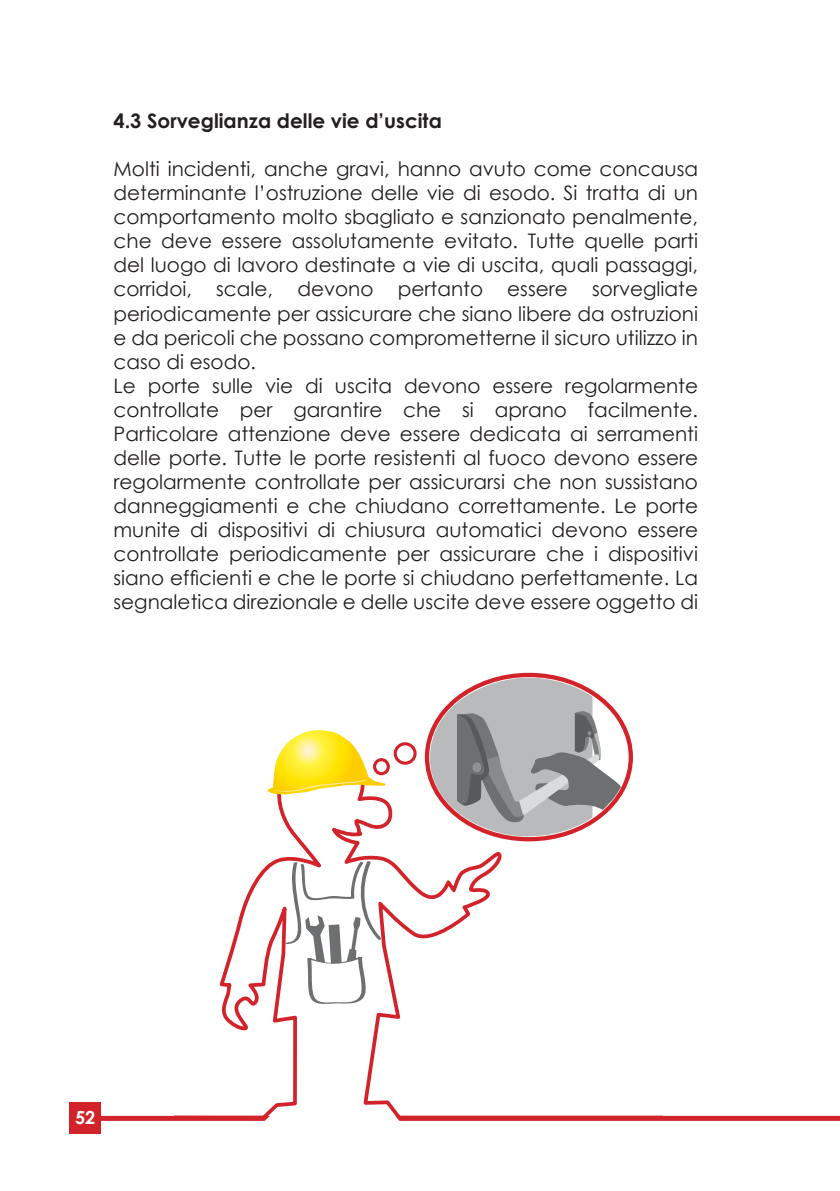
<style>
.page{position:relative;width:840px;height:1191px;background:#fff}
.page>*{position:absolute;margin:0;border:0;box-sizing:border-box;transform-origin:0 0}
.t1{font:20px/24px "Century Gothic";color:#231f20}
.t2{font:700 20px "Century Gothic";color:#231f20}
.t3{font:700 18px "Century Gothic";color:#fff}
</style>
<div class="page">
<div style="left:76px;top:1115px;width:763px;height:5px;background:#d2232a"></div>
<div style="left:69px;top:1101px;width:32px;height:32px;background:#d2232a"></div>
<svg style="left:174px;top:672px;width:488px;height:444px"></svg>
<div style="left:373px;top:758px;width:16px;height:17px;border:3px solid #d2232a;border-radius:50%"></div>
<div style="left:393px;top:742px;width:23px;height:22px;border:3px solid #d2232a;border-radius:50%"></div>
<div style="left:424px;top:673px;width:208px;height:168px;border:4px solid #d2232a;border-radius:50%"></div>
<svg style="left:266px;top:730px;width:119px;height:64px"></svg>
<svg style="left:257px;top:1107px;width:148px;height:14px"></svg>
<p class="t2" style="left:113px;top:106px;width:329px">4.3 Sorveglianza delle vie d’uscita</p>
<p class="t1" style="left:113px;top:157px;width:585px">Molti incidenti, anche gravi, hanno avuto come concausa determinante l’ostruzione delle vie di esodo. Si tratta di un comportamento molto sbagliato e sanzionato penalmente, che deve essere assolutamente evitato. Tutte quelle parti del luogo di lavoro destinate a vie di uscita, quali passaggi, corridoi, scale, devono pertanto essere sorvegliate periodicamente per assicurare che siano libere da ostruzioni e da pericoli che possano comprometterne il sicuro utilizzo in caso di esodo.<br>Le porte sulle vie di uscita devono essere regolarmente controllate per garantire che si aprano facilmente.<br>Particolare attenzione deve essere dedicata ai serramenti delle porte. Tutte le porte resistenti al fuoco devono essere regolarmente controllate per assicurarsi che non sussistano danneggiamenti e che chiudano correttamente. Le porte munite di dispositivi di chiusura automatici devono essere controllate periodicamente per assicurare che i dispositivi siano efficienti e che le porte si chiudano perfettamente. La segnaletica direzionale e delle uscite deve essere oggetto di</p>
<p class="t3" style="left:75px;top:1103px;width:22px">52</p>
</div>
